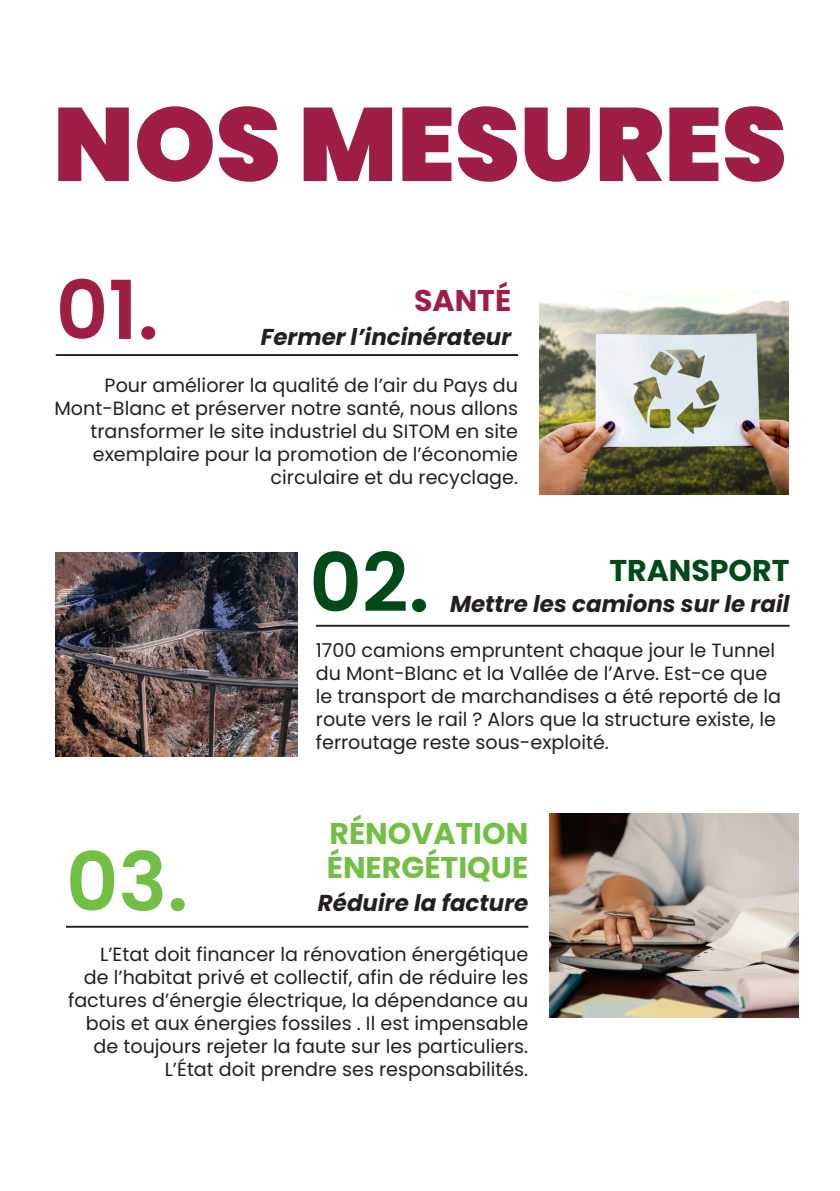
<style>
.page{position:relative;width:840px;height:1191px;background:#fff}
.page>*{position:absolute;margin:0;border:0;box-sizing:border-box;transform-origin:0 0}
.t1{font:900 103.8px "Poppins";color:#9e1e44}
.t2{font:600 81.2px "Poppins";color:#9e1e44}
.t3{font:600 81.2px "Poppins";color:#004a1a}
.t4{font:600 81.2px "Poppins";color:#71bf44}
.t5{font:700 30px "Poppins";color:#71bf44}
.t6{font:700 30px "Poppins";color:#004a1a}
.t7{font:700 30px "Poppins";color:#9e1e44}
.t8{font:italic 700 23px "Poppins";color:#231f20}
.t9{font:19.2px/23px "Poppins";color:#231f20;text-align:right}
</style>
<div class="page">
<hr style="left:56px;top:354px;width:462px;height:2px;background:#231f20">
<img style="left:539px;top:291px;width:249px;height:204px">
<img style="left:56px;top:552px;width:241px;height:204px">
<hr style="left:316px;top:625px;width:473px;height:2px;background:#231f20">
<hr style="left:66px;top:925px;width:462px;height:2px;background:#231f20">
<img style="left:549px;top:813px;width:249px;height:204px">
<p class="t1" style="left:53px;top:84px;width:735px">NOS MESURES</p>
<p class="t2" style="left:56px;top:263px;width:104px">01.</p>
<p class="t7" style="left:414px;top:283px;width:99px">SANTÉ</p>
<p class="t8" style="left:261px;top:323px;width:252px">Fermer l’incinérateur</p>
<p class="t9" style="left:54px;top:374px;width:465px">Pour améliorer la qualité de l’air du Pays du Mont-Blanc et préserver notre santé, nous allons transformer le site industriel du SITOM en site exemplaire pour la promotion de l’économie circulaire et du recyclage.</p>
<p class="t3" style="left:309px;top:536px;width:122px">02.</p>
<p class="t6" style="left:609px;top:553px;width:181px">TRANSPORT</p>
<p class="t8" style="left:450px;top:591px;width:341px">Mettre les camions sur le rail</p>
<p class="t9" style="left:316px;top:639px;width:466px;text-align:left">1700 camions empruntent chaque jour le Tunnel du Mont-Blanc et la Vallée de l’Arve. Est-ce que le transport de marchandises a été reporté de la route vers le rail ? Alors que la structure existe, le ferroutage reste sous-exploité.</p>
<p class="t5" style="left:329px;top:815px;width:200px">RÉNOVATION</p>
<p class="t5" style="left:326px;top:849px;width:203px">ÉNERGÉTIQUE</p>
<p class="t4" style="left:66px;top:835px;width:124px">03.</p>
<p class="t8" style="left:318px;top:889px;width:212px">Réduire la facture</p>
<p class="t9" style="left:68px;top:943px;width:461px">L’Etat doit financer la rénovation énergétique<br>de l’habitat privé et collectif, afin de réduire les factures d’énergie électrique, la dépendance au bois et aux énergies fossiles . Il est impensable de toujours rejeter la faute sur les particuliers.<br>L’État doit prendre ses responsabilités.</p>
</div>
